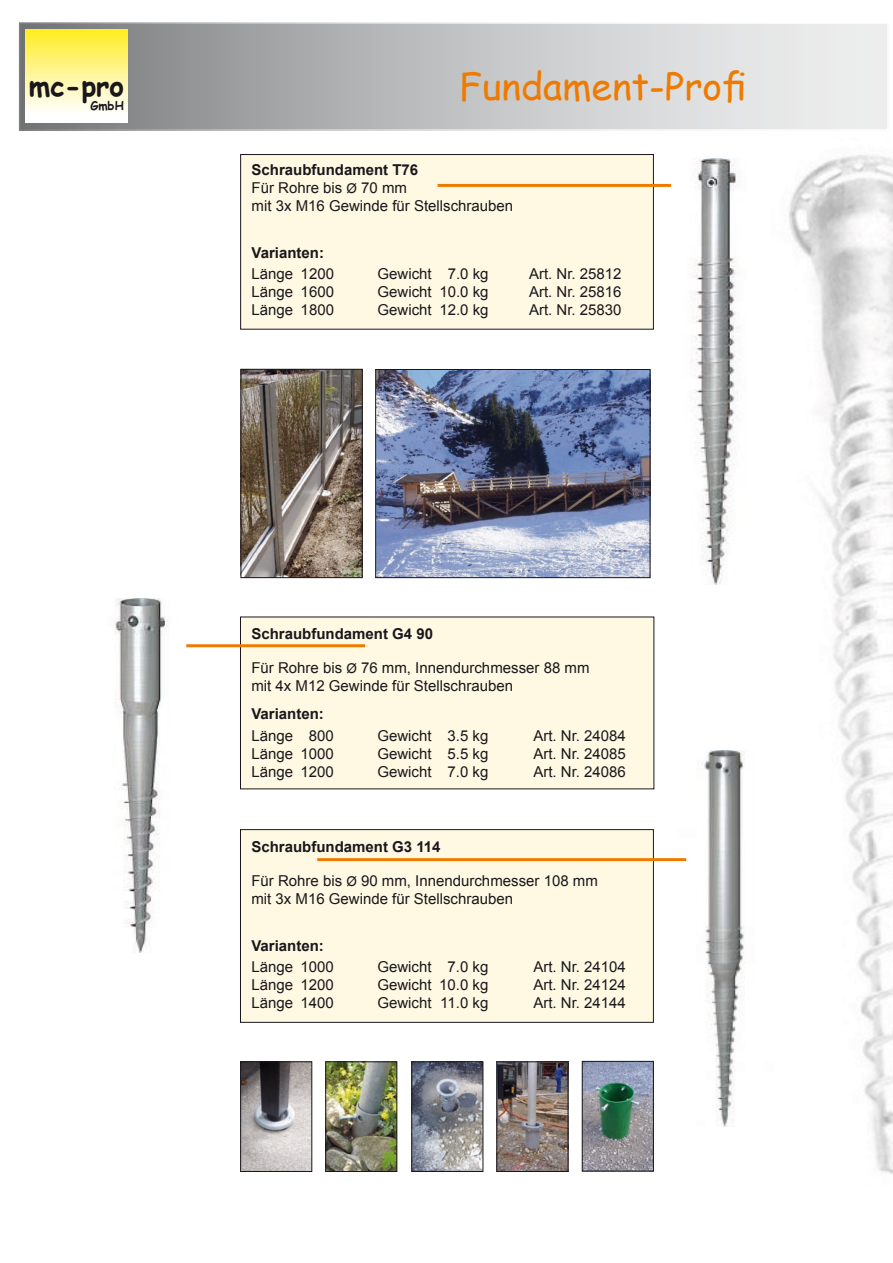
<style>
.page{position:relative;width:893px;height:1263px;background:#fff}
.page>*{position:absolute;margin:0;border:0;box-sizing:border-box;transform-origin:0 0}
.t1{font:37.5px "Comic Sans MS";color:#ee7b00}
.t2{font:700 27.75px "Comic Sans MS";color:#1a171c}
.t3{font:15px/18px "Arial";color:#1a171c}
.t4{font:700 15px "Arial";color:#1a171c}
.t5{font:700 11.85px "Comic Sans MS";color:#1a171c}
.s1{font-weight:700}
.s2{font-size:13.5px}
</style>
<div class="page">
<div style="left:20px;top:23px;width:868px;height:107px;background:linear-gradient(to right,#7b7d7f,#fafbfb)"></div>
<div style="left:19px;top:22px;width:870px;height:109px;border:1px solid #fff"></div>
<div style="left:26px;top:29px;width:102px;height:93px;background:linear-gradient(to bottom,#ffec24,#fff)"></div>
<img style="left:789px;top:155px;width:104px;height:1019px">
<img style="left:638px;top:751px;width:170px;height:375px">
<div style="left:240px;top:617px;width:414px;height:172px;background:#fff9e3"></div>
<div style="left:240px;top:830px;width:413px;height:192px;background:#fff9e3"></div>
<div style="left:240px;top:829px;width:414px;height:194px;border:1px solid #1a171c"></div>
<img style="left:114px;top:598px;width:105px;height:354px">
<hr style="left:186px;top:644px;width:179px;height:3px;background:#ee7b00">
<hr style="left:317px;top:858px;width:369px;height:3px;background:#ee7b00">
<img style="left:690px;top:159px;width:48px;height:426px">
<div style="left:241px;top:155px;width:412px;height:174px;background:#fff9e3"></div>
<div style="left:240px;top:154px;width:414px;height:176px;border:1px solid #1a171c"></div>
<hr style="left:438px;top:184px;width:233px;height:3px;background:#ee7b00">
<img style="left:377px;top:371px;width:271px;height:205px">
<div style="left:375px;top:369px;width:275px;height:209px;border:1px solid #1a171c"></div>
<img style="left:243px;top:371px;width:118px;height:205px">
<div style="left:241px;top:369px;width:122px;height:209px;border:1px solid #1a171c"></div>
<img style="left:584px;top:1063px;width:68px;height:106px">
<div style="left:582px;top:1061px;width:72px;height:110px;border:1px solid #1a171c"></div>
<img style="left:413px;top:1063px;width:68px;height:107px">
<div style="left:411px;top:1061px;width:72px;height:111px;border:1px solid #1a171c"></div>
<img style="left:498px;top:1063px;width:68px;height:107px">
<div style="left:496px;top:1061px;width:72px;height:111px;border:1px solid #1a171c"></div>
<img style="left:242px;top:1063px;width:68px;height:107px">
<div style="left:240px;top:1061px;width:72px;height:111px;border:1px solid #1a171c"></div>
<img style="left:327px;top:1063px;width:68px;height:107px">
<div style="left:325px;top:1061px;width:72px;height:111px;border:1px solid #1a171c"></div>
<h2 class="t2" style="left:29px;top:66px;width:97px">mc-pro</h2>
<p class="t5" style="left:90px;top:97px;width:35px">GmbH</p>
<h1 class="t1" style="left:459px;top:59px;width:289px">Fundament-Profi</h1>
<p class="t3" style="left:252px;top:161px;width:263px"><span class="s1">Schraubfundament T76<br></span>Für Rohre bis <span class="s2">Ø</span> 70 mm<br>mit 3x M16 Gewinde für Stellschrauben</p>
<p class="t4" style="left:252px;top:242px;width:74px">Varianten:</p>
<p class="t3" style="left:252px;top:265px;width:84px">Länge 1200</p>
<p class="t3" style="left:378px;top:265px;width:112px">Gewicht 7.0 kg</p>
<p class="t3" style="left:529px;top:265px;width:94px">Art. Nr. 25812</p>
<p class="t3" style="left:252px;top:283px;width:84px">Länge 1600</p>
<p class="t3" style="left:378px;top:283px;width:112px">Gewicht 10.0 kg</p>
<p class="t3" style="left:529px;top:283px;width:94px">Art. Nr. 25816</p>
<p class="t3" style="left:252px;top:301px;width:84px">Länge 1800</p>
<p class="t3" style="left:378px;top:301px;width:112px">Gewicht 12.0 kg</p>
<p class="t3" style="left:529px;top:301px;width:94px">Art. Nr. 25830</p>
<p class="t4" style="left:251px;top:624px;width:183px">Schraubfundament G4 90</p>
<p class="t3" style="left:251px;top:659px;width:340px">Für Rohre bis <span class="s2">Ø</span> 76 mm, Innendurchmesser 88 mm mit 4x M12 Gewinde für Stellschrauben</p>
<p class="t4" style="left:251px;top:704px;width:74px">Varianten:</p>
<p class="t3" style="left:251px;top:726px;width:84px">Länge 800</p>
<p class="t3" style="left:377px;top:726px;width:113px">Gewicht 3.5 kg</p>
<p class="t3" style="left:533px;top:726px;width:94px">Art. Nr. 24084</p>
<p class="t3" style="left:251px;top:744px;width:84px">Länge 1000</p>
<p class="t3" style="left:377px;top:744px;width:112px">Gewicht 5.5 kg</p>
<p class="t3" style="left:533px;top:744px;width:94px">Art. Nr. 24085</p>
<p class="t3" style="left:251px;top:762px;width:84px">Länge 1200</p>
<p class="t3" style="left:377px;top:762px;width:112px">Gewicht 7.0 kg</p>
<p class="t3" style="left:533px;top:762px;width:94px">Art. Nr. 24086</p>
<p class="t4" style="left:251px;top:837px;width:191px">Schraubfundament G3 114</p>
<p class="t3" style="left:251px;top:872px;width:348px">Für Rohre bis <span class="s2">Ø</span> 90 mm, Innendurchmesser 108 mm mit 3x M16 Gewinde für Stellschrauben</p>
<p class="t4" style="left:251px;top:935px;width:74px">Varianten:</p>
<p class="t3" style="left:251px;top:958px;width:84px">Länge 1000</p>
<p class="t3" style="left:377px;top:958px;width:112px">Gewicht 7.0 kg</p>
<p class="t3" style="left:533px;top:958px;width:94px">Art. Nr. 24104</p>
<p class="t3" style="left:251px;top:976px;width:84px">Länge 1200</p>
<p class="t3" style="left:377px;top:976px;width:113px">Gewicht 10.0 kg</p>
<p class="t3" style="left:533px;top:976px;width:94px">Art. Nr. 24124</p>
<p class="t3" style="left:251px;top:994px;width:84px">Länge 1400</p>
<p class="t3" style="left:377px;top:994px;width:112px">Gewicht 11.0 kg</p>
<p class="t3" style="left:533px;top:994px;width:94px">Art. Nr. 24144</p>
</div>
